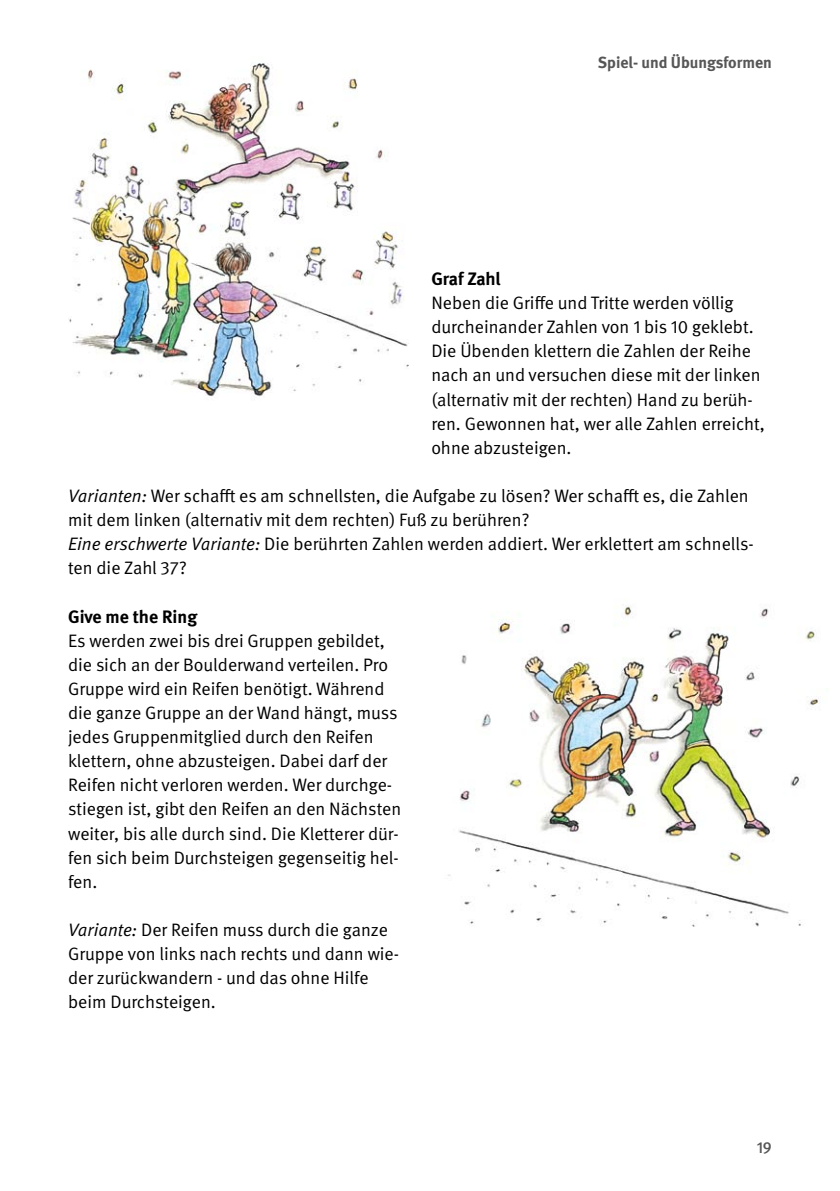
<style>
.page{position:relative;width:840px;height:1191px;background:#fff}
.page>*{position:absolute;margin:0;border:0;box-sizing:border-box;transform-origin:0 0}
.t1{font:18px/24.2px "DGUV Meta";color:#000}
.t2{font:700 18px "DGUV Meta";color:#000}
.t3{font:700 16px "DGUV Meta";color:#565656}
.t4{font:500 16px "DGUV Meta";color:#565656}
.s1{font-style:italic}
</style>
<div class="page">
<img style="left:69px;top:62px;width:339px;height:335px">
<img style="left:448px;top:606px;width:380px;height:321px">
<p class="t3" style="left:597px;top:53px;width:175px">Spiel- und Übungsformen</p>
<p class="t2" style="left:431px;top:268px;width:71px">Graf Zahl</p>
<p class="t1" style="left:431px;top:291px;width:335px">Neben die Griffe und Tritte werden völlig durcheinander Zahlen von 1 bis 10 geklebt.<br>Die Übenden klettern die Zahlen der Reihe nach an und versuchen diese mit der linken (alternativ mit der rechten) Hand zu berüh&shy;ren. Gewonnen hat, wer alle Zahlen erreicht, ohne abzusteigen.</p>
<p class="t1" style="left:68px;top:484px;width:686px"><span class="s1">Varianten:</span> Wer schafft es am schnellsten, die Aufgabe zu lösen? Wer schafft es, die Zahlen mit dem linken (alternativ mit dem rechten) Fuß zu berühren?<br><span class="s1">Eine erschwerte Variante:</span> Die berührten Zahlen werden addiert. Wer erklettert am schnells&shy;ten die Zahl 37?</p>
<p class="t2" style="left:68px;top:605px;width:131px">Give me the Ring</p>
<p class="t1" style="left:68px;top:628px;width:334px">Es werden zwei bis drei Gruppen gebildet, die sich an der Boulderwand verteilen. Pro Gruppe wird ein Reifen benötigt. Während die ganze Gruppe an der Wand hängt, muss jedes Gruppenmitglied durch den Reifen klettern, ohne abzusteigen. Dabei darf der Reifen nicht verloren werden. Wer durchge&shy;stiegen ist, gibt den Reifen an den Nächsten weiter, bis alle durch sind. Die Kletterer dür&shy;fen sich beim Durchsteigen gegenseitig hel&shy;fen.</p>
<p class="t1" style="left:68px;top:918px;width:332px"><span class="s1">Variante:</span> Der Reifen muss durch die ganze Gruppe von links nach rechts und dann wie&shy;der zurückwandern - und das ohne Hilfe beim Durchsteigen.</p>
<p class="t4" style="left:756px;top:1137px;width:17px">19</p>
</div>
